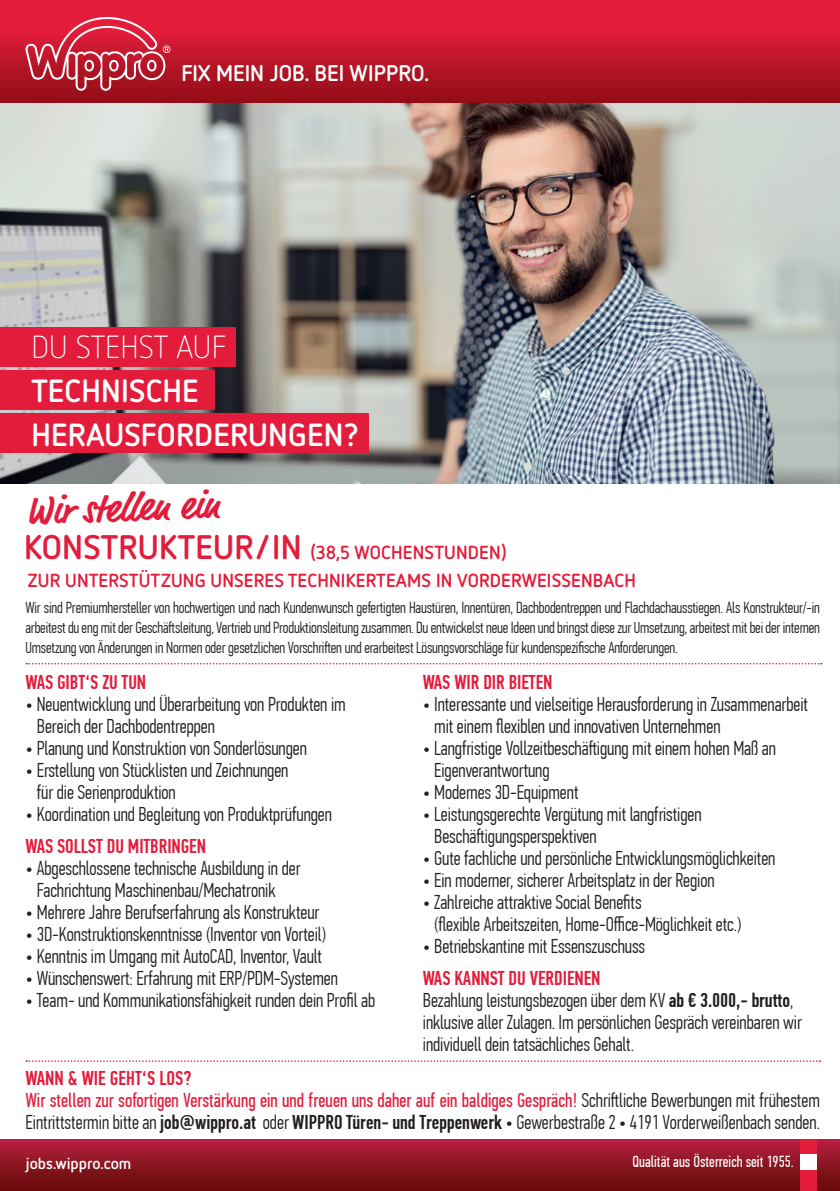
<style>
.page{position:relative;width:840px;height:1191px;background:#fff}
.page>*{position:absolute;margin:0;border:0;box-sizing:border-box;transform-origin:0 0}
.t1{font:700 40px "Market Pro";color:#e41c3b}
.t2{font:700 32px/44px "Netto OT";letter-spacing:.01em;color:#fff}
.t3{font:300 32px "Netto OT";letter-spacing:.01em;color:#fff}
.t4{font:700 22.6px "Netto OT";color:#fff}
.t5{font:300 20px/22px "PF Din Text Comp Pro";letter-spacing:-.005em;color:#231f20}
.t6{font:500 20px "PF Din Text Comp Pro";letter-spacing:-.005em;color:#e41c3b}
.t7{font:700 19px "Netto OT";letter-spacing:.01em;color:#e41c3b}
.t8{font:300 16px/20px "PF Din Text Comp Pro";letter-spacing:-.01em;color:#231f20;text-align:justify}
.t9{font:16px "PF Din Text Comp Pro";color:#fff}
.t10{font:700 16px "Netto OT";color:#fff}
.s1{font-size:34px}
.s2{font-weight:500;color:#e41c3b}
.s3{font-weight:500}
.s4{font-weight:400;color:#e41c3b}
</style>
<div class="page">
<img style="left:0;top:102px;width:839px;height:381px">
<div style="left:0;top:1140px;width:839px;height:51px;background:linear-gradient(to bottom,#b7213f,#610a06)"></div>
<div style="left:0;top:0;width:839px;height:102px;background:linear-gradient(to bottom,#f52043,#970f19)"></div>
<svg style="left:26px;top:17px;width:144px;height:74px;background:#ce3d50"></svg>
<svg style="left:26px;top:663px;width:795px;height:1px"></svg>
<svg style="left:26px;top:1060px;width:793px;height:2px"></svg>
<div style="left:799px;top:1140px;width:17px;height:51px;background:#e41c3b"></div>
<div style="left:799px;top:1154px;width:17px;height:16px;background:#fff"></div>
<div style="left:0;top:327px;width:235px;height:40px;background:#e41c3b"></div>
<div style="left:0;top:370px;width:214px;height:40px;background:#e41c3b"></div>
<div style="left:0;top:413px;width:369px;height:40px;background:#e41c3b"></div>
<p class="t4" style="left:181px;top:59px;width:249px">FIX MEIN JOB. BEI WIPPRO.</p>
<h2 class="t3" style="left:31px;top:327px;width:196px">DU STEHST AUF</h2>
<h2 class="t2" style="left:31px;top:367px;width:329px">TECHNISCHE<br>HERAUSFORDERUNGEN?</h2>
<h1 class="t1" style="left:24px;top:483px;width:196px;rotate:-2deg">Wir stellen ein</h1>
<p class="t7" style="left:24px;top:541px;width:484px"><span class="s1">KONSTRUKTEUR/IN</span> (38,5 WOCHENSTUNDEN)</p>
<p class="t7" style="left:28px;top:568px;width:609px">ZUR UNTERSTÜTZUNG UNSERES TECHNIKERTEAMS IN VORDERWEISSENBACH</p>
<p class="t8" style="left:25px;top:597px;width:795px">Wir sind Premiumhersteller von hochwertigen und nach Kundenwunsch gefertigten Haustüren, Innentüren, Dachbodentreppen und Flachdachausstiegen. Als Konstrukteur/-in arbeitestduengmitder Geschäftsleitung,VertriebundProduktionsleitungzusammen. DuentwickelstneueIdeenundbringstdiesezur Umsetzung,arbeitestmitbeider internen Umsetzung von Änderungen in Normen oder gesetzlichen Vorschriften und erarbeitest Lösungsvorschläge für kundenspezifische Anforderungen.</p>
<p class="t6" style="left:26px;top:671px;width:122px">WAS GIBT‘S ZU TUN</p>
<p class="t5" style="left:37px;top:693px;width:310px;text-indent:-11px">• Neuentwicklung und Überarbeitung von Produkten im<br>Bereich der Dachbodentreppen</p>
<p class="t5" style="left:26px;top:737px;width:283px">• Planung und Konstruktion von Sonderlösungen</p>
<p class="t5" style="left:37px;top:759px;width:253px;text-indent:-11px">• Erstellung von Stücklisten und Zeichnungen für die Serienproduktion</p>
<p class="t5" style="left:26px;top:803px;width:308px">• Koordination und Begleitung von Produktprüfungen</p>
<p class="t6" style="left:26px;top:835px;width:182px">WAS SOLLST DU MITBRINGEN</p>
<p class="t5" style="left:37px;top:857px;width:265px;text-indent:-11px">• Abgeschlossene technische Ausbildung in der<br>Fachrichtung Maschinenbau/Mechatronik</p>
<p class="t5" style="left:26px;top:901px;width:295px">• Mehrere Jahre Berufserfahrung als Konstrukteur</p>
<p class="t5" style="left:26px;top:923px;width:301px">• 3D-Konstruktionskenntnisse (Inventor von Vorteil)</p>
<p class="t5" style="left:26px;top:945px;width:298px">• Kenntnis im Umgang mit AutoCAD, Inventor, Vault</p>
<p class="t5" style="left:26px;top:967px;width:314px">• Wünschenswert: Erfahrung mit ERP/PDM-Systemen</p>
<p class="t5" style="left:26px;top:989px;width:351px">• Team- und Kommunikationsfähigkeit runden dein Profil ab</p>
<p class="t6" style="left:422px;top:671px;width:131px">WAS WIR DIR BIETEN</p>
<p class="t5" style="left:434px;top:693px;width:375px;text-indent:-11px">• Interessante und vielseitige Herausforderung in Zusammenarbeit mit einem flexiblen und innovativen Unternehmen</p>
<p class="t5" style="left:434px;top:737px;width:343px;text-indent:-11px">• Langfristige Vollzeitbeschäftigung mit einem hohen Maß an<br>Eigenverantwortung</p>
<p class="t5" style="left:422px;top:781px;width:157px">• Modernes 3D-Equipment</p>
<p class="t5" style="left:434px;top:803px;width:269px;text-indent:-11px">• Leistungsgerechte Vergütung mit langfristigen<br>Beschäftigungsperspektiven</p>
<p class="t5" style="left:422px;top:847px;width:354px">• Gute fachliche und persönliche Entwicklungsmöglichkeiten</p>
<p class="t5" style="left:422px;top:869px;width:293px">• Ein moderner, sicherer Arbeitsplatz in der Region</p>
<p class="t5" style="left:434px;top:891px;width:308px;text-indent:-11px">• Zahlreiche attraktive Social Benefits<br>(flexible Arbeitszeiten, Home-Office-Möglichkeit etc.)</p>
<p class="t5" style="left:422px;top:935px;width:224px">• Betriebskantine mit Essenszuschuss</p>
<p class="t5" style="left:422px;top:967px;width:380px"><span class="s2">WAS KANNST DU VERDIENEN<br></span>Bezahlung leistungsbezogen über dem KV <span class="s3">ab € 3.000,- brutto</span>, inklusive aller Zulagen. Im persönlichen Gespräch vereinbaren wir individuell dein tatsächliches Gehalt.</p>
<p class="t5" style="left:26px;top:1067px;width:795px"><span class="s2">WANN &amp; WIE GEHT‘S LOS?<br></span><span class="s4">Wir stellen zur sofortigen Verstärkung ein und freuen uns daher auf ein baldiges Gespräch!</span> Schriftliche Bewerbungen mit frühestem<br>Eintrittstermin bitte an <span class="s3">job@wippro.at</span> oder <span class="s3">WIPPRO Türen- und Treppenwerk</span> • Gewerbestraße 2 • 4191 Vorderweißenbach senden.</p>
<p class="t10" style="left:26px;top:1153px;width:107px">jobs.wippro.com</p>
<p class="t9" style="left:632px;top:1152px;width:163px">Qualität aus Österreich seit 1955.</p>
</div>
